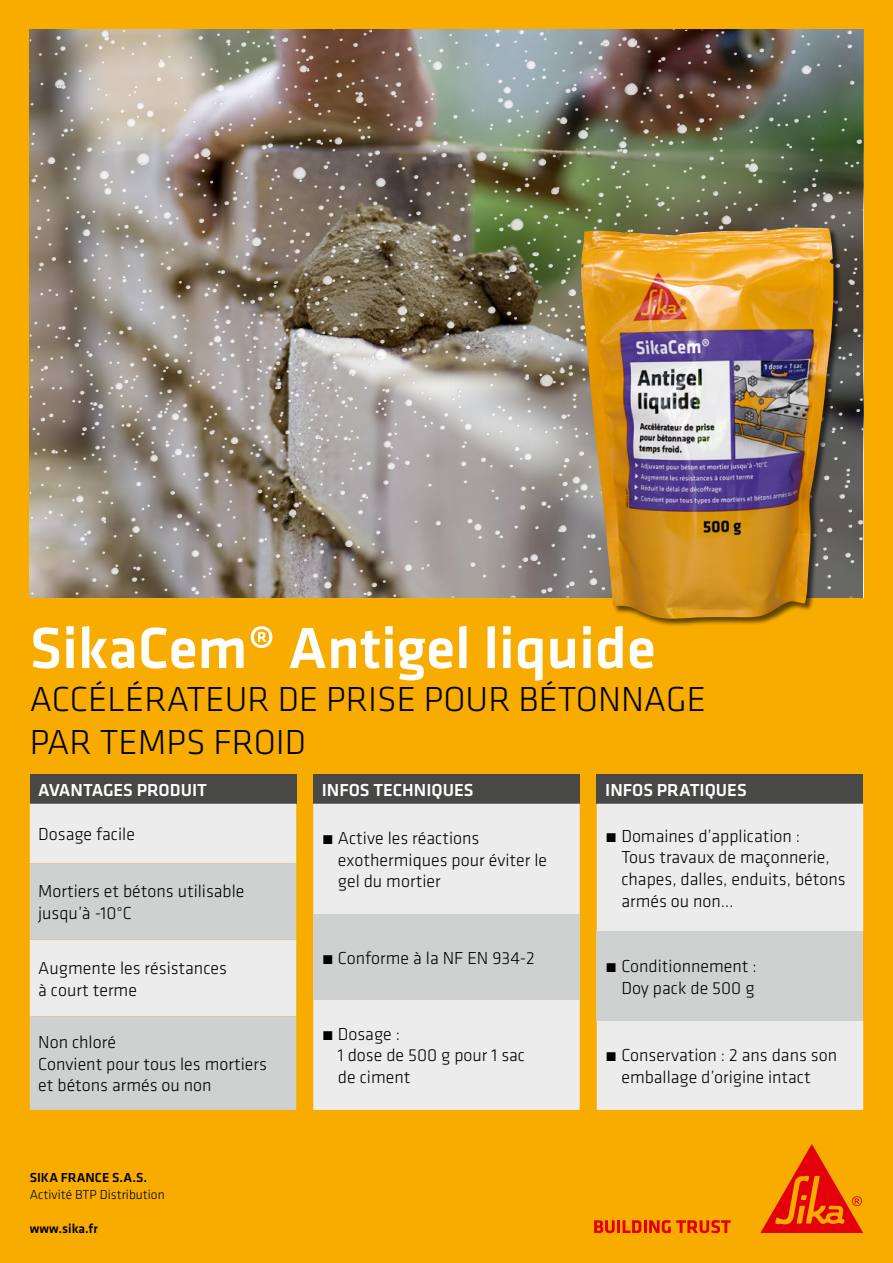
<style>
.page{position:relative;width:893px;height:1263px;background:#f8ac00}
.page>*{position:absolute;margin:0;border:0;box-sizing:border-box;transform-origin:0 0}
.t1{font:500 60px "Klavika";color:#fff}
.t2{font:300 36px/43.2px "Klavika";color:#000}
.t3{font:300 18px/21.6px "Klavika";color:#000}
.t4{font:500 18px "Klavika";color:#fff}
.t5{font:500 13.5px "Klavika";color:#000}
.t6{font:300 13.5px "Klavika";color:#000}
</style>
<div class="page">
<svg style="left:594px;top:1220px;width:137px;height:13px"></svg>
<svg style="left:760px;top:1144px;width:103px;height:89px"></svg>
<div style="left:313px;top:774px;width:267px;height:30px;background:#484847"></div>
<div style="left:313px;top:804px;width:267px;height:306px;background:#ececec"></div>
<div style="left:313px;top:914px;width:267px;height:85px;background:#cfd0d0"></div>
<div style="left:597px;top:774px;width:266px;height:30px;background:#484847"></div>
<div style="left:597px;top:804px;width:266px;height:306px;background:#ececec"></div>
<div style="left:597px;top:931px;width:266px;height:89px;background:#cfd0d0"></div>
<div style="left:30px;top:774px;width:266px;height:30px;background:#484847"></div>
<div style="left:30px;top:804px;width:266px;height:59px;background:#ececec"></div>
<svg style="left:30px;top:863px;width:266px;height:247px;background:#d8d8d8"></svg>
<img style="left:30px;top:30px;width:834px;height:568px">
<div style="left:581px;top:228px;width:260px;height:399px;background:#000;opacity:.6"></div>
<img style="left:581px;top:227px;width:252px;height:392px">
<h1 class="t1" style="left:30px;top:607px;width:627px">SikaCem® Antigel liquide</h1>
<h2 class="t2" style="left:30px;top:677px;width:678px">ACCÉLÉRATEUR DE PRISE POUR BÉTONNAGE<br>PAR TEMPS FROID</h2>
<p class="t4" style="left:322px;top:777px;width:153px">INFOS TECHNIQUES</p>
<p class="t3" style="left:338px;top:827px;width:211px;text-indent:-16px">• Active les réactions exothermiques pour éviter le gel du mortier</p>
<p class="t4" style="left:38px;top:777px;width:170px">AVANTAGES PRODUIT</p>
<p class="t3" style="left:38px;top:823px;width:98px">Dosage facile</p>
<p class="t4" style="left:605px;top:777px;width:143px">INFOS PRATIQUES</p>
<p class="t3" style="left:621px;top:825px;width:226px;text-indent:-16px">• Domaines d’application :<br>Tous travaux de maçonnerie, chapes, dalles, enduits, bétons armés ou non…</p>
<p class="t3" style="left:38px;top:880px;width:208px">Mortiers et bétons utilisable jusqu’à -10°C</p>
<p class="t3" style="left:38px;top:957px;width:190px">Augmente les résistances à court terme</p>
<p class="t3" style="left:38px;top:1031px;width:230px">Non chloré<br>Convient pour tous les mortiers et bétons armés ou non</p>
<p class="t3" style="left:322px;top:947px;width:214px">• Conforme à la NF EN 934-2</p>
<p class="t3" style="left:605px;top:955px;width:153px;text-align:right">• Conditionnement :<br>Doy pack de 500 g</p>
<p class="t3" style="left:338px;top:1023px;width:189px;text-indent:-16px">• Dosage :<br>1 dose de 500 g pour 1 sac de ciment</p>
<p class="t3" style="left:605px;top:1044px;width:233px;text-align:center">• Conservation : 2 ans dans son emballage d’origine intact</p>
<p class="t5" style="left:30px;top:1169px;width:119px">SIKA FRANCE S.A.S.</p>
<p class="t6" style="left:30px;top:1187px;width:136px">Activité BTP Distribution</p>
<p class="t5" style="left:30px;top:1219px;width:70px">www.sika.fr</p>
</div>
